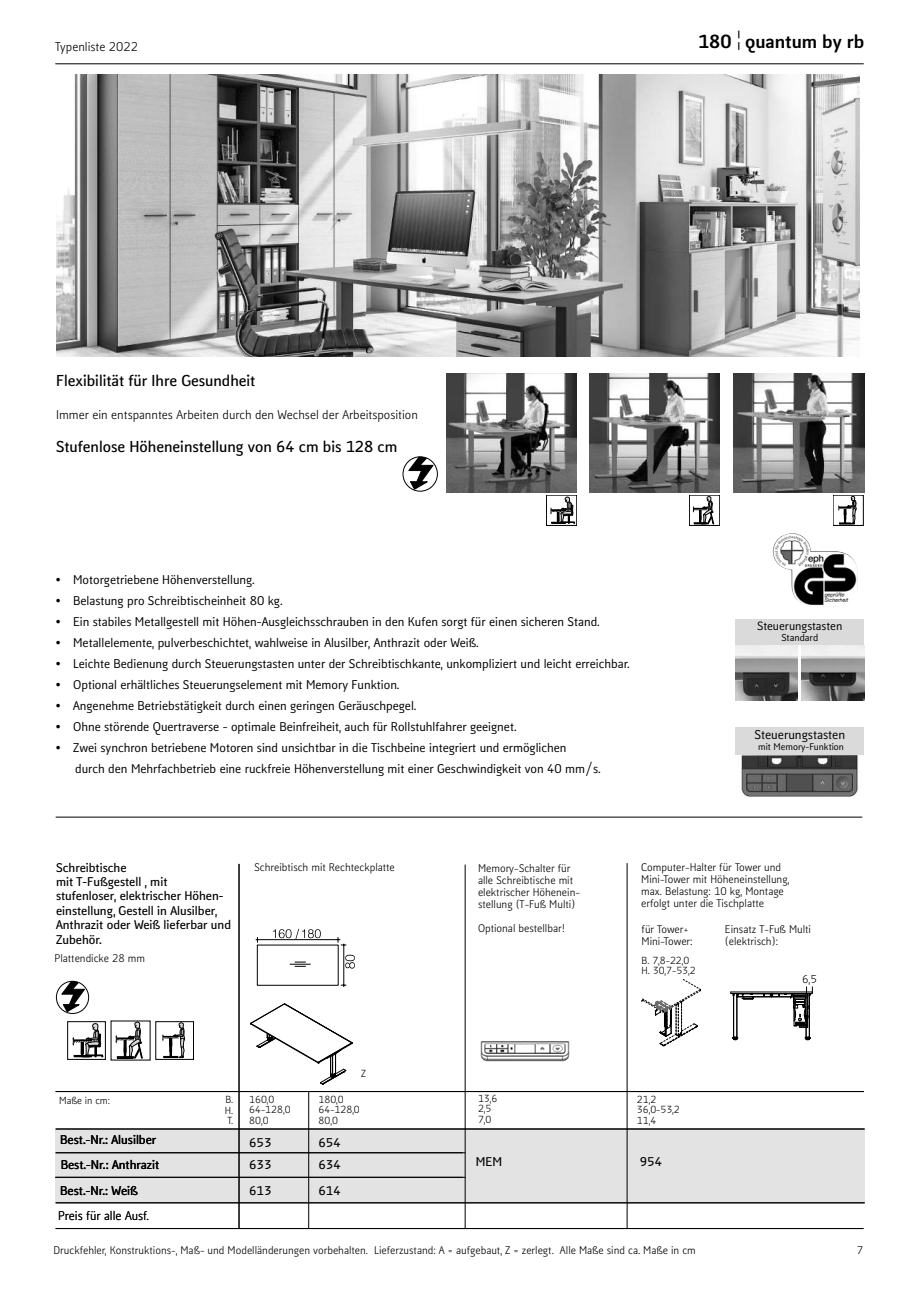
<style>
.page{position:relative;width:919px;height:1289px;background:#fff}
.page>*{position:absolute;margin:0;border:0;box-sizing:border-box;transform-origin:0 0}
.t1{font:800 18px "Kofi Pure Sans";color:#000}
.t2{font:700 15px "Kofi Pure Sans";color:#000}
.t3{font:500 12.15px "Kofi Pure Sans";color:#000}
.t4{font:500 12px/21px "Kofi Pure Sans";color:#000}
.t5{font:700 12px/14.4px "Kofi Pure Sans";color:#000}
.t6{font:12px "Kofi Pure Sans";color:#000}
.t7{font:500 11.4px "Kofi Pure Sans";color:#000}
.t8{font:10.8px "Kofi Pure Sans";color:#000}
.t9{font:10.5px/12px "Kofi Pure Sans";color:#000}
.t10{font:9.75px/10.5px "Kofi Pure Sans";color:#000}
.t11{font:500 9.45px "Kofi Pure Sans";color:#000}
.t12{font:500 9.15px "Kofi Pure Sans";color:#000}
.s1{font-family:"Conduit ITC Std";font-weight:400;font-size:21px}
</style>
<div class="page">
<hr style="left:55px;top:64px;width:808px;height:1px;background:#000">
<div style="left:55px;top:1129px;width:809px;height:73px;background:#e3e3e3"></div>
<hr style="left:56px;top:816px;width:806px;height:1px;background:#000">
<hr style="left:56px;top:1228px;width:807px;height:1px;background:#000">
<hr style="left:56px;top:1091px;width:807px;height:1px;background:#000">
<hr style="left:55px;top:1176px;width:410px;height:1px;background:#000">
<hr style="left:56px;top:1152px;width:409px;height:1px;background:#000">
<hr style="left:239px;top:863px;width:1px;height:365px;background:#000">
<hr style="left:56px;top:1128px;width:808px;height:1px;background:#000">
<hr style="left:56px;top:1202px;width:808px;height:1px;background:#000">
<img style="left:56px;top:74px;width:803px;height:282px">
<hr style="left:308px;top:1091px;width:1px;height:137px;background:#000">
<hr style="left:626px;top:863px;width:1px;height:365px;background:#000">
<hr style="left:465px;top:864px;width:1px;height:364px;background:#000">
<div style="left:67px;top:1021px;width:38px;height:38px;border:1px solid #000"></div>
<svg style="left:72px;top:1023px;width:31px;height:34px"></svg>
<svg style="left:115px;top:1021px;width:27px;height:37px"></svg>
<div style="left:156px;top:1021px;width:38px;height:38px;border:1px solid #000"></div>
<svg style="left:162px;top:1022px;width:23px;height:35px"></svg>
<svg style="left:56px;top:981px;width:33px;height:32px"></svg>
<svg style="left:61px;top:982px;width:27px;height:30px"></svg>
<div style="left:56px;top:980px;width:33px;height:33px;border:1px solid #000;border-radius:50%"></div>
<svg style="left:250px;top:1003px;width:103px;height:82px"></svg>
<img style="left:480px;top:1041px;width:89px;height:20px">
<svg style="left:641px;top:979px;width:60px;height:67px"></svg>
<svg style="left:730px;top:986px;width:83px;height:54px"></svg>
<img style="left:733px;top:373px;width:130px;height:120px">
<img style="left:589px;top:373px;width:130px;height:120px">
<img style="left:446px;top:373px;width:130px;height:120px">
<svg style="left:550px;top:497px;width:24px;height:26px"></svg>
<div style="left:546px;top:495px;width:30px;height:30px;border:1px solid #000"></div>
<svg style="left:692px;top:497px;width:21px;height:26px"></svg>
<div style="left:689px;top:495px;width:30px;height:30px;border:1px solid #000"></div>
<svg style="left:838px;top:496px;width:18px;height:28px"></svg>
<svg style="left:403px;top:457px;width:34px;height:34px"></svg>
<svg style="left:407px;top:457px;width:29px;height:33px"></svg>
<div style="left:402px;top:456px;width:35px;height:35px;border:1px solid #000;border-radius:50%"></div>
<div style="left:735px;top:619px;width:128px;height:26px;background:#d9dad9"></div>
<img style="left:735px;top:645px;width:62px;height:55px">
<img style="left:801px;top:645px;width:62px;height:55px">
<img style="left:741px;top:755px;width:117px;height:42px">
<div style="left:735px;top:727px;width:129px;height:28px;background:#d9dad9"></div>
<img style="left:772px;top:533px;width:85px;height:73px">
<hr style="left:343px;top:943px;width:1px;height:43px;background:#000">
<hr style="left:256px;top:939px;width:84px;height:1px;background:#000">
<svg style="left:338px;top:937px;width:8px;height:8px"></svg>
<svg style="left:345px;top:954px;width:10px;height:14px"></svg>
<svg style="left:273px;top:928px;width:48px;height:11px"></svg>
<svg style="left:290px;top:961px;width:20px;height:6px"></svg>
<p class="t6" style="left:55px;top:39px;width:84px">Typenliste 2022</p>
<h1 class="t1" style="left:698px;top:34px;width:168px">180 <span class="s1">¦</span> quantum by rb</h1>
<p class="t2" style="left:56px;top:371px;width:201px">Flexibilität für Ihre Gesundheit</p>
<p class="t6" style="left:56px;top:407px;width:363px">Immer ein entspanntes Arbeiten durch den Wechsel der Arbeitsposition</p>
<p class="t2" style="left:56px;top:437px;width:342px">Stufenlose Höheneinstellung von 64 cm bis 128 cm</p>
<p class="t4" style="left:56px;top:570px;width:201px">• Motorgetriebene Höhenverstellung.</p>
<p class="t4" style="left:56px;top:591px;width:228px">• Belastung pro Schreibtischeinheit 80 kg.</p>
<p class="t4" style="left:56px;top:612px;width:545px">• Ein stabiles Metallgestell mit Höhen-Ausgleichsschrauben in den Kufen sorgt für einen sicheren Stand.</p>
<p class="t4" style="left:56px;top:633px;width:424px">• Metallelemente, pulverbeschichtet, wahlweise in Alusilber, Anthrazit oder Weiß.</p>
<p class="t4" style="left:56px;top:654px;width:575px">• Leichte Bedienung durch Steuerungstasten unter der Schreibtischkante, unkompliziert und leicht erreichbar.</p>
<p class="t4" style="left:56px;top:675px;width:345px">• Optional erhältliches Steuerungselement mit Memory Funktion.</p>
<p class="t4" style="left:56px;top:696px;width:362px">• Angenehme Betriebstätigkeit durch einen geringen Geräuschpegel.</p>
<p class="t4" style="left:56px;top:717px;width:462px">• Ohne störende Quertraverse - optimale Beinfreiheit, auch für Rollstuhlfahrer geeignet.</p>
<p class="t4" style="left:75px;top:738px;width:527px;text-indent:-20px">• Zwei synchron betriebene Motoren sind unsichtbar in die Tischbeine integriert und ermöglichen<br>durch den Mehrfachbetrieb eine ruckfreie Höhenverstellung mit einer Geschwindigkeit von 40 mm/s.</p>
<p class="t7" style="left:757px;top:619px;width:87px">Steuerungstasten</p>
<p class="t11" style="left:781px;top:631px;width:38px">Standard</p>
<p class="t3" style="left:754px;top:727px;width:92px">Steuerungstasten</p>
<p class="t12" style="left:758px;top:741px;width:87px">mit Memory-Funktion</p>
<p class="t5" style="left:56px;top:860px;width:176px">Schreibtische<br>mit T-Fußgestell , mit<br>stufenloser, elektrischer Höhen&shy;einstellung, Gestell in Alusilber,<br>Anthrazit oder Weiß lieferbar und<br>Zubehör.</p>
<p class="t9" style="left:254px;top:861px;width:142px">Schreibtisch mit Rechteckplatte</p>
<p class="t9" style="left:55px;top:952px;width:92px">Plattendicke 28 mm</p>
<p class="t10" style="left:59px;top:1095px;width:52px">Maße in cm:</p>
<p class="t5" style="left:60px;top:1132px;width:98px">Best.-Nr.: Alusilber</p>
<p class="t5" style="left:61px;top:1158px;width:100px">Best.-Nr.: Anthrazit</p>
<p class="t5" style="left:60px;top:1183px;width:79px">Best.-Nr.: Weiß</p>
<p class="t6" style="left:58px;top:1209px;width:92px">Preis für alle Ausf.</p>
<p class="t10" style="left:225px;top:1095px;width:10px;text-align:justify">B.<br>H.<br>T.</p>
<p class="t10" style="left:361px;top:1068px;width:6px">Z</p>
<p class="t10" style="left:249px;top:1094px;width:43px">160,0<br>64-128,0<br>80,0</p>
<p class="t10" style="left:318px;top:1094px;width:43px">180,0<br>64-128,0<br>80,0</p>
<p class="t5" style="left:249px;top:1135px;width:24px">653</p>
<p class="t5" style="left:318px;top:1135px;width:24px">654</p>
<p class="t5" style="left:249px;top:1157px;width:24px">633</p>
<p class="t5" style="left:318px;top:1157px;width:24px">634</p>
<p class="t5" style="left:249px;top:1183px;width:24px">613</p>
<p class="t5" style="left:318px;top:1183px;width:24px">614</p>
<p class="t9" style="left:478px;top:862px;width:103px">Memory-Schalter für alle Schreibtische mit elektrischer Höhenein&shy;stellung (T-Fuß Multi)</p>
<p class="t9" style="left:478px;top:922px;width:89px">Optional bestellbar!</p>
<p class="t9" style="left:641px;top:861px;width:150px">Computer-Halter für Tower und<br>Mini-Tower mit Höheneinstellung, max. Belastung: 10 kg, Montage erfolgt unter die Tischplatte</p>
<p class="t9" style="left:725px;top:924px;width:88px">Einsatz T-Fuß Multi (elektrisch):</p>
<p class="t9" style="left:641px;top:923px;width:53px">für Tower+<br>Mini-Tower:</p>
<p class="t10" style="left:641px;top:955px;width:56px">B. 7,8-22,0<br>H. 30,7-53,2</p>
<p class="t8" style="left:802px;top:972px;width:16px">6,5</p>
<p class="t10" style="left:478px;top:1093px;width:21px">13,6<br>2,5<br>7,0</p>
<p class="t10" style="left:637px;top:1094px;width:44px">21,2<br>36,0-53,2<br>11,4</p>
<p class="t5" style="left:476px;top:1154px;width:28px">MEM</p>
<p class="t5" style="left:639px;top:1154px;width:24px">954</p>
<p class="t9" style="left:54px;top:1245px;width:643px">Druckfehler, Konstruktions-, Maß- und Modelländerungen vorbehalten. Lieferzustand: A = aufgebaut, Z = zerlegt. Alle Maße sind ca. Maße in cm</p>
<p class="t9" style="left:856px;top:1245px;width:8px">7</p>
</div>
